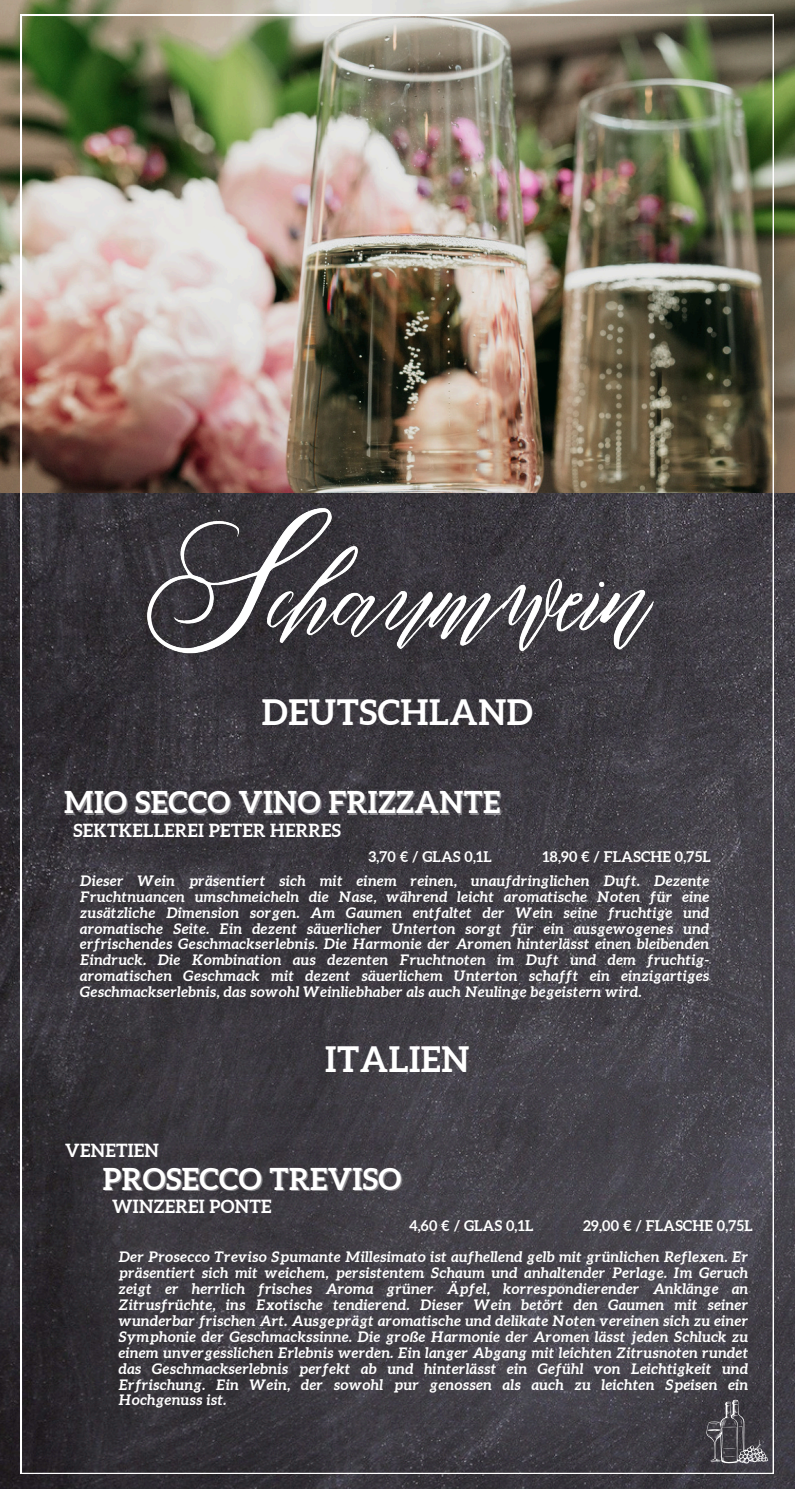
<style>
.page{position:relative;width:795px;height:1489px;background:#fff}
.page>*{position:absolute;margin:0;border:0;box-sizing:border-box;transform-origin:0 0}
.t1{font:700 35px "Aleo";letter-spacing:.015em;color:#fff}
.t2{font:700 30.1px "Aleo";letter-spacing:.015em;color:#fff}
.t3{font:700 18.03px "Aleo";letter-spacing:.015em;color:#fff}
.t4{font:italic 700 14.7px/15.9px "Aleo";letter-spacing:.015em;color:#fff;text-align:justify}
.t5{font:700 14.7px "Aleo";letter-spacing:.015em;color:#fff}
</style>
<div class="page">
<img style="left:0;top:493px;width:794px;height:995px">
<img style="left:0;top:0;width:794px;height:493px">
<img style="left:21px;top:15px;width:752px;height:1458px">
<img style="left:135px;top:501px;width:531px;height:168px">
<svg style="left:705px;top:1399px;width:63px;height:65px;background:#535057"></svg>
<h2 class="t1" style="left:262px;top:692px;width:272px">DEUTSCHLAND</h2>
<h4 class="t2" style="left:64px;top:785px;width:437px">MIO SECCO VINO FRIZZANTE</h4>
<h5 class="t3" style="left:73px;top:820px;width:268px">SEKTKELLEREI PETER HERRES</h5>
<h5 class="t4" style="left:80px;top:872px;width:630px">Dieser Wein präsentiert sich mit einem reinen, unaufdringlichen Duft. Dezente Fruchtnuancen umschmeicheln die Nase, während leicht aromatische Noten für eine zusätzliche Dimension sorgen. Am Gaumen entfaltet der Wein seine fruchtige und aromatische Seite. Ein dezent säuerlicher Unterton sorgt für ein ausgewogenes und erfrischendes Geschmackserlebnis. Die Harmonie der Aromen hinterlässt einen bleibenden Eindruck. Die Kombination aus dezenten Fruchtnoten im Duft und dem fruchtig&shy;aromatischen Geschmack mit dezent säuerlichem Unterton schafft ein einzigartiges Geschmackserlebnis, das sowohl Weinliebhaber als auch Neulinge begeistern wird.</h5>
<h2 class="t5" style="left:368px;top:847px;width:125px">3,70 € / GLAS 0,1L</h2>
<p class="t5" style="left:542px;top:847px;width:169px">18,90 € / FLASCHE 0,75L</p>
<h3 class="t3" style="left:65px;top:1139px;width:95px">VENETIEN</h3>
<h3 class="t1" style="left:325px;top:1039px;width:146px">ITALIEN</h3>
<p class="t2" style="left:103px;top:1161px;width:300px">PROSECCO TREVISO</p>
<h4 class="t3" style="left:112px;top:1196px;width:161px">WINZEREI PONTE</h4>
<h5 class="t4" style="left:118px;top:1248px;width:631px">Der Prosecco Treviso Spumante Millesimato ist aufhellend gelb mit grünlichen Reflexen. Er präsentiert sich mit weichem, persistentem Schaum und anhaltender Perlage. Im Geruch zeigt er herrlich frisches Aroma grüner Äpfel, korrespondierender Anklänge an Zitrusfrüchte, ins Exotische tendierend. Dieser Wein betört den Gaumen mit seiner wunderbar frischen Art. Ausgeprägt aromatische und delikate Noten vereinen sich zu einer Symphonie der Geschmackssinne. Die große Harmonie der Aromen lässt jeden Schluck zu einem unvergesslichen Erlebnis werden. Ein langer Abgang mit leichten Zitrusnoten rundet das Geschmackserlebnis perfekt ab und hinterlässt ein Gefühl von Leichtigkeit und Erfrischung. Ein Wein, der sowohl pur genossen als auch zu leichten Speisen ein Hochgenuss ist.</h5>
<p class="t5" style="left:409px;top:1216px;width:126px">4,60 € / GLAS 0,1L</p>
<h5 class="t5" style="left:582px;top:1216px;width:171px">29,00 € / FLASCHE 0,75L</h5>
</div>
